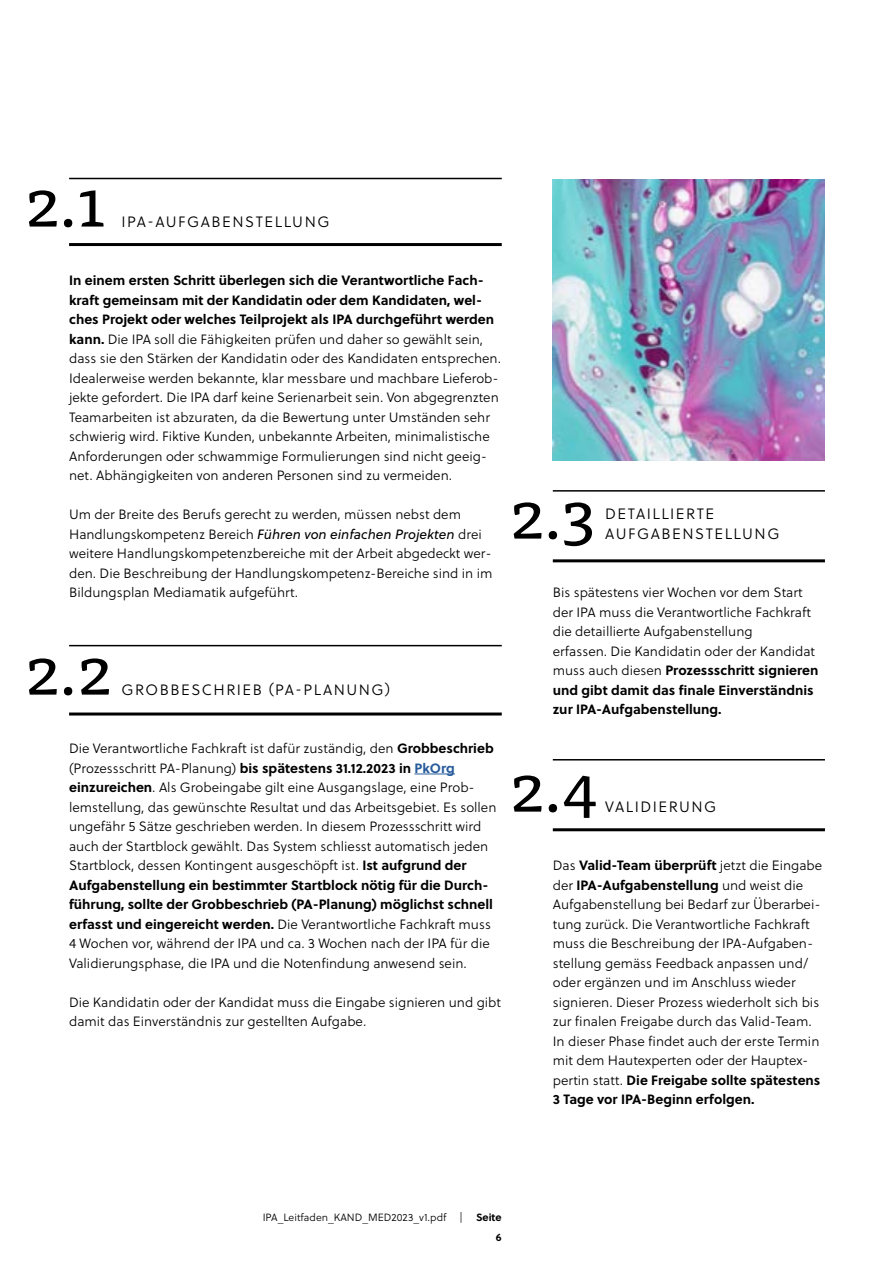
<style>
.page{position:relative;width:893px;height:1263px;background:#fff}
.page>*{position:absolute;margin:0;border:0;box-sizing:border-box;transform-origin:0 0}
.t1{font:66.6px "Tisa Pro";color:#000}
.t2{font:15px/19.5px "Soleil Lt";letter-spacing:.1em;color:#000}
.t3{font:13.5px/19.5px "Soleil Lt";color:#000}
.t4{font:700 13.5px/19.5px "Soleil";color:#000}
.t5{font:10.5px "Soleil Lt";color:#000}
.t6{font:700 10.5px/19.5px "Soleil";color:#000;text-align:right}
.s1{font-family:"Soleil";font-weight:700}
.s2{font-family:"Soleil";font-style:italic}
.s3{font-family:"Soleil";font-weight:700;color:#275b9b}
.s4{font-family:"Soleil Lt";font-weight:400}
</style>
<div class="page">
<img style="left:553px;top:180px;width:272px;height:281px">
<hr style="left:414px;top:774px;width:41px;height:1px;background:#275b9b">
<hr style="left:69px;top:178px;width:433px;height:1px;background:#000">
<hr style="left:69px;top:243px;width:433px;height:3px;background:#000">
<hr style="left:69px;top:645px;width:433px;height:1px;background:#000">
<hr style="left:69px;top:712px;width:433px;height:3px;background:#000">
<hr style="left:553px;top:490px;width:272px;height:2px;background:#000">
<hr style="left:553px;top:559px;width:272px;height:3px;background:#000">
<hr style="left:553px;top:759px;width:272px;height:1px;background:#000">
<hr style="left:553px;top:828px;width:272px;height:3px;background:#000">
<h1 class="t1" style="left:26px;top:154px;width:81px">2.1</h1>
<p class="t2" style="left:122px;top:211px;width:209px">IPA-AUFGABENSTELLUNG</p>
<p class="t4" style="left:69px;top:270px;width:426px">In einem ersten Schritt überlegen sich die Verantwortliche Fach&shy;kraft gemeinsam mit der Kandidatin oder dem Kandidaten, wel&shy;ches Projekt oder welches Teilprojekt als IPA durchgeführt werden</p>
<p class="t3" style="left:69px;top:329px;width:433px"><span class="s1">kann.</span> Die IPA soll die Fähigkeiten prüfen und daher so gewählt sein, dass sie den Stärken der Kandidatin oder des Kandidaten entsprechen.<br>Idealerweise werden bekannte, klar messbare und machbare Lieferob&shy;jekte gefordert. Die IPA darf keine Serienarbeit sein. Von abgegrenzten Teamarbeiten ist abzuraten, da die Bewertung unter Umständen sehr schwierig wird. Fiktive Kunden, unbekannte Arbeiten, minimalistische Anforderungen oder schwammige Formulierungen sind nicht geeig&shy;net. Abhängigkeiten von anderen Personen sind zu vermeiden.</p>
<p class="t3" style="left:69px;top:504px;width:425px">Um der Breite des Berufs gerecht zu werden, müssen nebst dem Handlungskompetenz Bereich <span class="s2">Führen von einfachen Projekten</span> drei weitere Handlungskompetenzbereiche mit der Arbeit abgedeckt wer&shy;den. Die Beschreibung der Handlungskompetenz-Bereiche sind in im Bildungsplan Mediamatik aufgeführt.</p>
<h1 class="t1" style="left:26px;top:622px;width:87px">2.2</h1>
<p class="t2" style="left:122px;top:679px;width:270px">GROBBESCHRIEB (PA-PLANUNG)</p>
<p class="t3" style="left:69px;top:738px;width:429px">Die Verantwortliche Fachkraft ist dafür zuständig, den <span class="s1">Grobbeschrieb </span>(Prozessschritt PA-Planung) <span class="s1">bis spätestens 31.12.2023 in</span> <span class="s3">PkOrg </span><span class="s1">einzureichen</span>. Als Grobeingabe gilt eine Ausgangslage, eine Prob&shy;lemstellung, das gewünschte Resultat und das Arbeitsgebiet. Es sollen ungefähr 5 Sätze geschrieben werden. In diesem Prozessschritt wird auch der Startblock gewählt. Das System schliesst automatisch jeden Startblock, dessen Kontingent ausgeschöpft ist. <span class="s1">Ist aufgrund der</span></p>
<p class="t4" style="left:69px;top:874px;width:425px">Aufgabenstellung ein bestimmter Startblock nötig für die Durch&shy;führung, sollte der Grobbeschrieb (PA-Planung) möglichst schnell</p>
<p class="t3" style="left:69px;top:914px;width:423px;text-align:justify"><span class="s1">erfasst und eingereicht werden.</span> Die Verantwortliche Fachkraft muss 4 Wochen vor, während der IPA und ca. 3 Wochen nach der IPA für die Validierungsphase, die IPA und die Notenfindung anwesend sein.</p>
<p class="t3" style="left:69px;top:992px;width:433px">Die Kandidatin oder der Kandidat muss die Eingabe signieren und gibt damit das Einverständnis zur gestellten Aufgabe.</p>
<h1 class="t1" style="left:510px;top:466px;width:87px">2.3</h1>
<p class="t2" style="left:605px;top:504px;width:176px">DETAILLIERTE<br>AUFGABENSTELLUNG</p>
<p class="t3" style="left:553px;top:582px;width:264px">Bis spätestens vier Wochen vor dem Start der IPA muss die Verantwortliche Fachkraft die detaillierte Aufgabenstellung<br>erfassen. Die Kandidatin oder der Kandidat</p>
<p class="t4" style="left:553px;top:660px;width:267px"><span class="s4">muss auch diesen</span> Prozessschritt signieren und gibt damit das finale Einverständnis zur IPA-Aufgabenstellung.</p>
<h1 class="t1" style="left:510px;top:739px;width:89px">2.4</h1>
<p class="t2" style="left:605px;top:796px;width:113px">VALIDIERUNG</p>
<p class="t4" style="left:553px;top:855px;width:271px"><span class="s4">Das</span> Valid-Team überprüft <span class="s4">jetzt die Eingabe der</span> IPA-Aufgabenstellung <span class="s4">und weist die</span></p>
<p class="t3" style="left:553px;top:894px;width:269px">Aufgabenstellung bei Bedarf zur Überarbei&shy;tung zurück. Die Verantwortliche Fachkraft muss die Beschreibung der IPA-Aufgaben&shy;stellung gemäss Feedback anpassen und/ oder ergänzen und im Anschluss wieder signieren. Dieser Prozess wiederholt sich bis zur finalen Freigabe durch das Valid-Team.<br>In dieser Phase findet auch der erste Termin mit dem Hautexperten oder der Hauptex-</p>
<p class="t4" style="left:553px;top:1069px;width:269px"><span class="s4">pertin statt.</span> Die Freigabe sollte spätestens<br>3 Tage vor IPA-Beginn erfolgen.</p>
<p class="t5" style="left:263px;top:1210px;width:202px">IPA_Leitfaden_KAND_MED2023_v1.pdf |</p>
<p class="t6" style="left:476px;top:1207px;width:27px">Seite<br>6</p>
</div>
